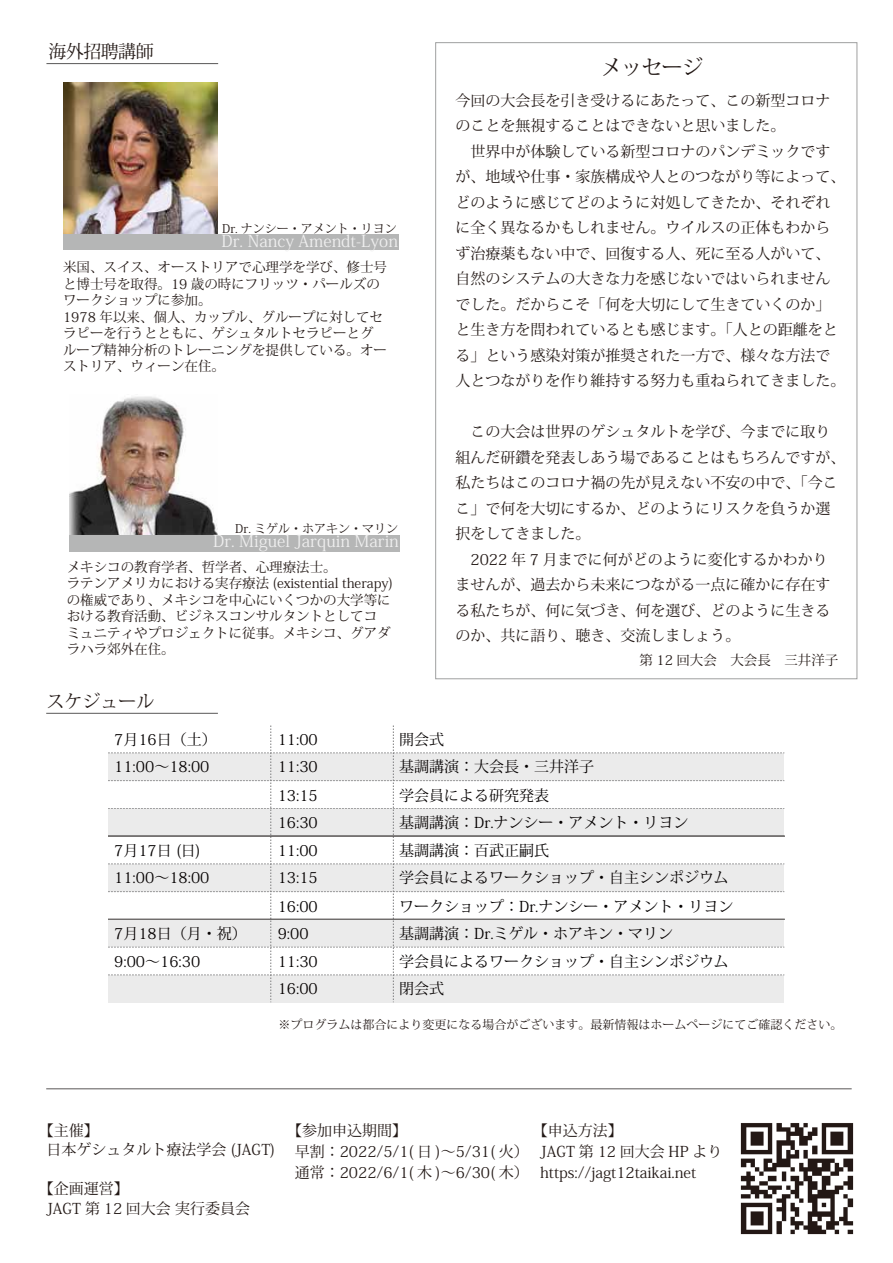
<style>
.page{position:relative;width:893px;height:1263px;background:#fff}
.page>*{position:absolute;margin:0;border:0;box-sizing:border-box;transform-origin:0 0}
.t1{font:21px "Koz Min Pro";letter-spacing:-.03em;color:#221815}
.t2{font:18px "Koz Min Pro";letter-spacing:-.015em;color:#221815}
.t3{font:16.5px "Koz Min Pro";color:#efefef}
.t4{font:15px/25.5px "Koz Min Pro";color:#221815}
.t5{font:15px "Koz Min Pro";color:#040000}
.t6{font:13.5px/16.5px "Koz Min Pro";color:#221815}
.t7{font:12px "Koz Min Pro";color:#221815}
</style>
<div class="page">
<img style="left:70px;top:396px;width:148px;height:139px">
<img style="left:64px;top:82px;width:154px;height:152px">
<svg style="left:108px;top:725px;width:676px;height:277px"></svg>
<div style="left:64px;top:234px;width:335px;height:16px;background:#b5b6b6"></div>
<div style="left:69px;top:535px;width:330px;height:17px;background:#b5b6b6"></div>
<hr style="left:46px;top:713px;width:172px;height:1px;background:#595757">
<hr style="left:46px;top:63px;width:172px;height:1px;background:#595757">
<img style="left:740px;top:1123px;width:114px;height:112px">
<hr style="left:46px;top:1088px;width:806px;height:1px;background:#595757">
<p class="t2" style="left:49px;top:39px;width:107px">海外招聘講師</p>
<p class="t7" style="left:222px;top:220px;width:176px">Dr. ナンシー・アメント・リヨン</p>
<p class="t3" style="left:222px;top:229px;width:178px">Dr. Nancy Amendt-Lyon</p>
<p class="t6" style="left:63px;top:259px;width:326px">米国、スイス、オーストリアで心理学を学び、修士号と博士号を取得。19 歳の時にフリッツ・パールズのワークショップに参加。<br>1978 年以来、個人、カップル、グループに対してセラピーを行うとともに、ゲシュタルトセラピーとグループ精神分析のトレーニングを提供している。オーストリア、ウィーン在住。</p>
<p class="t7" style="left:235px;top:520px;width:164px">Dr. ミゲル・ホアキン・マリン</p>
<p class="t3" style="left:213px;top:529px;width:187px">Dr. Miguel Jarquin Marin</p>
<p class="t6" style="left:67px;top:558px;width:328px">メキシコの教育学者、哲学者、心理療法士。<br>ラテンアメリカにおける実存療法 (existential therapy)の権威であり、メキシコを中心にいくつかの大学等における教育活動、ビジネスコンサルタントとしてコミュニティやプロジェクトに従事。メキシコ、グアダラハラ郊外在住。</p>
<p class="t2" style="left:46px;top:689px;width:110px">スケジュール</p>
<h1 class="t1" style="left:601px;top:52px;width:104px">メッセージ</h1>
<p class="t4" style="left:455px;top:87px;width:391px">今回の大会長を引き受けるにあたって、この新型コロナのことを無視することはできないと思いました。<br>　世界中が体験している新型コロナのパンデミックですが、地域や仕事・家族構成や人とのつながり等によって、どのように感じてどのように対処してきたか、それぞれに全く異なるかもしれません。ウイルスの正体もわからず治療薬もない中で、回復する人、死に至る人がいて、自然のシステムの大きな力を感じないではいられませんでした。だからこそ「何を大切にして生きていくのか」と生き方を問われているとも感じます。「人との距離をとる」という感染対策が推奨された一方で、様々な方法で人とつながりを作り維持する努力も重ねられてきました。</p>
<p class="t4" style="left:455px;top:418px;width:391px">　この大会は世界のゲシュタルトを学び、今までに取り組んだ研鑽を発表しあう場であることはもちろんですが、私たちはこのコロナ禍の先が見えない不安の中で、「今ここ」で何を大切にするか、どのようにリスクを負うか選択をしてきました。<br>　2022 年 7 月までに何がどのように変化するかわかりませんが、過去から未来につながる一点に確かに存在する私たちが、何に気づき、何を選び、どのように生きるのか、共に語り、聴き、交流しましょう。</p>
<p class="t6" style="left:639px;top:652px;width:200px">第 12 回大会　大会長　三井洋子</p>
<p class="t5" style="left:114px;top:729px;width:104px">7月16日（土）</p>
<p class="t5" style="left:278px;top:729px;width:42px">11:00</p>
<p class="t5" style="left:399px;top:729px;width:46px">開会式</p>
<p class="t5" style="left:114px;top:756px;width:97px">11:00～18:00</p>
<p class="t5" style="left:278px;top:756px;width:42px">11:30</p>
<p class="t5" style="left:399px;top:756px;width:196px">基調講演：大会長・三井洋子</p>
<p class="t5" style="left:278px;top:784px;width:42px">13:15</p>
<p class="t5" style="left:399px;top:784px;width:151px">学会員による研究発表</p>
<p class="t5" style="left:278px;top:811px;width:42px">16:30</p>
<p class="t5" style="left:399px;top:811px;width:291px">基調講演：Dr.ナンシー・アメント・リヨン</p>
<p class="t5" style="left:114px;top:840px;width:88px">7月17日 (日)</p>
<p class="t5" style="left:278px;top:840px;width:42px">11:00</p>
<p class="t5" style="left:399px;top:840px;width:151px">基調講演：百武正嗣氏</p>
<p class="t5" style="left:114px;top:867px;width:97px">11:00～18:00</p>
<p class="t5" style="left:278px;top:867px;width:42px">13:15</p>
<p class="t5" style="left:399px;top:867px;width:331px">学会員によるワークショップ・自主シンポジウム</p>
<p class="t5" style="left:278px;top:895px;width:42px">16:00</p>
<p class="t5" style="left:399px;top:895px;width:336px">ワークショップ：Dr.ナンシー・アメント・リヨン</p>
<p class="t5" style="left:114px;top:922px;width:134px">7月18日（月・祝）</p>
<p class="t5" style="left:278px;top:922px;width:32px">9:00</p>
<p class="t5" style="left:399px;top:922px;width:275px">基調講演：Dr.ミゲル・ホアキン・マリン</p>
<p class="t5" style="left:114px;top:951px;width:88px">9:00～16:30</p>
<p class="t5" style="left:278px;top:951px;width:42px">11:30</p>
<p class="t5" style="left:399px;top:951px;width:331px">学会員によるワークショップ・自主シンポジウム</p>
<p class="t5" style="left:278px;top:978px;width:42px">16:00</p>
<p class="t5" style="left:399px;top:978px;width:46px">閉会式</p>
<p class="t7" style="left:279px;top:1016px;width:565px">※プログラムは都合により変更になる場合がございます。最新情報はホームページにてご確認ください。</p>
<p class="t4" style="left:46px;top:1120px;width:230px;line-height:19.5px;text-indent:-8px">【主催】<br>日本ゲシュタルト療法学会 (JAGT)</p>
<p class="t4" style="left:46px;top:1178px;width:205px;line-height:19.5px;text-indent:-8px">【企画運営】<br>JAGT 第 12 回大会 実行委員会</p>
<p class="t4" style="left:295px;top:1119px;width:236px;line-height:21px;text-indent:-8px">【参加申込期間】<br>早割：2022/5/1( 日 )～5/31( 火）通常：2022/6/1( 木 )～6/30( 木）</p>
<p class="t4" style="left:540px;top:1120px;width:184px;line-height:21px;text-indent:-8px">【申込方法】<br>JAGT 第 12 回大会 HP よりhttps://jagt12taikai.net</p>
</div>
